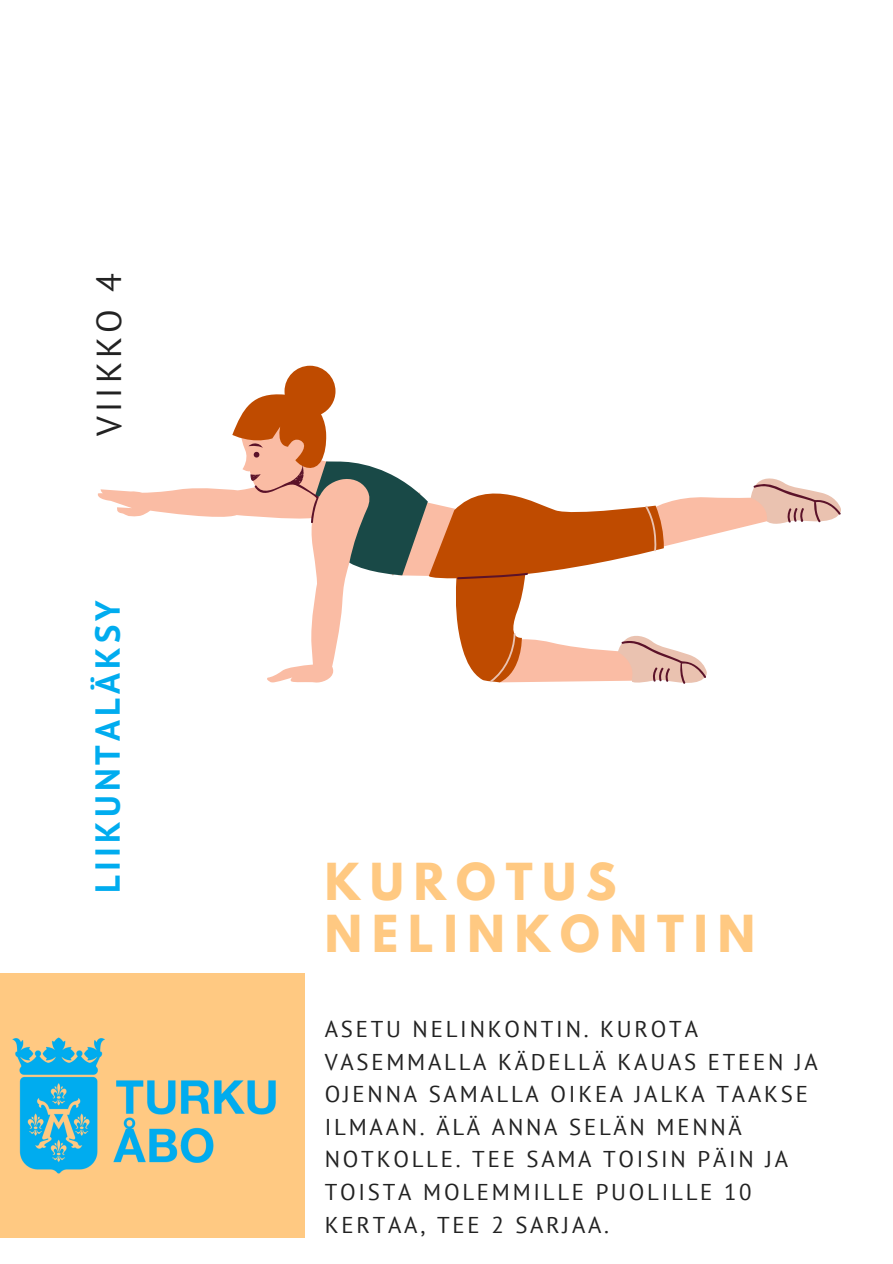
<style>
.page{position:relative;width:893px;height:1264px;background:#fff}
.page>*{position:absolute;margin:0;border:0;box-sizing:border-box;transform-origin:0 0}
.t1{font:700 45.15px/51.8px "League Spartan";letter-spacing:.22em;color:#ffc982}
.t2{font:700 34.65px "PT Sans";letter-spacing:.12em;color:#00acef}
.t3{font:34.65px "PT Sans";letter-spacing:.12em;color:#222}
.t4{font:22.8px/32.5px "PT Sans";letter-spacing:.12em;color:#222}
</style>
<div class="page">
<div style="left:0;top:973px;width:305px;height:264px;background:#ffc982"></div>
<img style="left:12px;top:1037px;width:264px;height:137px">
<svg style="left:97px;top:488px;width:248px;height:195px"></svg>
<svg style="left:456px;top:499px;width:200px;height:181px"></svg>
<svg style="left:644px;top:478px;width:197px;height:73px"></svg>
<svg style="left:483px;top:633px;width:224px;height:51px"></svg>
<svg style="left:232px;top:366px;width:296px;height:213px"></svg>
<h2 class="t3" style="left:86px;top:435px;width:164px;rotate:-90deg">VIIKKO 4</h2>
<h2 class="t2" style="left:84px;top:892px;width:294px;rotate:-90deg">LIIKUNTALÄKSY</h2>
<h1 class="t1" style="left:325px;top:861px;width:431px">KUROTUS<br>NELINKONTIN</h1>
<p class="t4" style="left:325px;top:1012px;width:494px">ASETU NELINKONTIN. KUROTA<br>VASEMMALLA KÄDELLÄ KAUAS ETEEN JA<br>OJENNA SAMALLA OIKEA JALKA TAAKSE<br>ILMAAN. ÄLÄ ANNA SELÄN MENNÄ<br>NOTKOLLE. TEE SAMA TOISIN PÄIN JA<br>TOISTA MOLEMMILLE PUOLILLE 10<br>KERTAA, TEE 2 SARJAA.</p>
</div>
